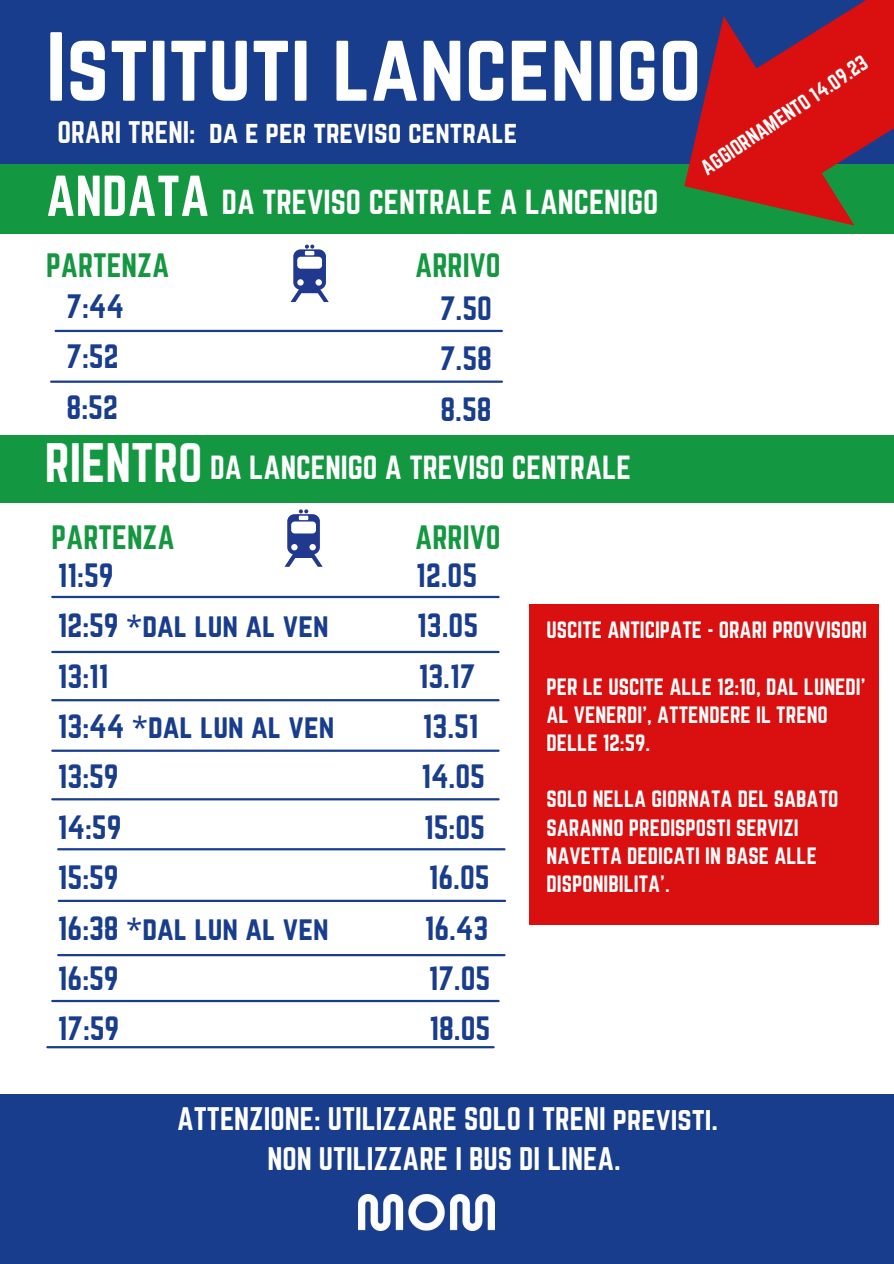
<style>
.page{position:relative;width:894px;height:1264px;background:#fff}
.page>*{position:absolute;margin:0;border:0;box-sizing:border-box;transform-origin:0 0}
.t1{font:85.65px "Norwester";color:#fff}
.t2{font:50.4px "Norwester";color:#fff}
.t3{font:48.6px "Norwester";color:#fff}
.t4{font:30.3px "Norwester";color:#fff}
.t5{font:29.55px "Norwester";color:#193d8d}
.t6{font:29.55px "Norwester";color:#149740}
.t7{font:29.25px "Norwester";color:#fff}
.t8{font:28.5px "Norwester";color:#fff}
.t9{font:27.3px "Norwester";color:#fff}
.t10{font:20.7px/28.2px "Norwester";color:#fff}
.t11{font:19.05px "Norwester";color:#fff}
.s1{font-family:"Noto Sans"}
</style>
<div class="page">
<div style="left:0;top:0;width:893px;height:170px;background:#193d8d"></div>
<div style="left:0;top:1093px;width:893px;height:170px;background:#193d8d"></div>
<div style="left:0;top:164px;width:893px;height:70px;background:#149741"></div>
<hr style="left:51px;top:380px;width:450px;height:3px;background:#193d8d">
<svg style="left:290px;top:244px;width:39px;height:58px"></svg>
<img style="left:358px;top:1194px;width:136px;height:36px">
<div style="left:0;top:435px;width:893px;height:67px;background:#149741"></div>
<hr style="left:56px;top:330px;width:445px;height:2px;background:#193d8d">
<svg style="left:284px;top:509px;width:38px;height:58px"></svg>
<hr style="left:52px;top:596px;width:446px;height:2px;background:#193d8d">
<hr style="left:52px;top:651px;width:446px;height:2px;background:#193d8d">
<hr style="left:52px;top:699px;width:446px;height:2px;background:#193d8d">
<hr style="left:52px;top:749px;width:446px;height:2px;background:#193d8d">
<hr style="left:52px;top:798px;width:446px;height:2px;background:#193d8d">
<hr style="left:59px;top:899px;width:446px;height:3px;background:#193d8d">
<hr style="left:58px;top:954px;width:446px;height:2px;background:#193d8d">
<hr style="left:52px;top:999px;width:446px;height:3px;background:#193d8d">
<hr style="left:47px;top:1046px;width:446px;height:2px;background:#193d8d">
<hr style="left:58px;top:848px;width:446px;height:2px;background:#193d8d">
<div style="left:529px;top:604px;width:349px;height:320px;background:#da0f0f"></div>
<svg style="left:684px;top:0;width:209px;height:226px;fill:#da0f0f"></svg>
<p class="t1" style="left:46px;top:15px;width:656px">Istituti lancenigo</p>
<p class="t11" style="left:696px;top:160px;width:197px;rotate:-34deg">AGGIORNAMENTO 14.09.23</p>
<p class="t9" style="left:57px;top:115px;width:461px">ORARI TRENI: da e per treviso centrale</p>
<p class="t2" style="left:46px;top:165px;width:165px">ANDATA</p>
<p class="t6" style="left:46px;top:248px;width:125px">PARTENZA</p>
<p class="t4" style="left:222px;top:183px;width:438px">DA TREVISO CENTRALE A LANCENIGO</p>
<p class="t6" style="left:415px;top:248px;width:87px">ARRIVO</p>
<p class="t5" style="left:67px;top:288px;width:59px">7:44</p>
<p class="t5" style="left:67px;top:338px;width:53px">7:52</p>
<p class="t5" style="left:67px;top:389px;width:53px">8:52</p>
<p class="t3" style="left:45px;top:433px;width:159px">RIENTRO</p>
<p class="t5" style="left:440px;top:290px;width:53px">7.50</p>
<p class="t5" style="left:440px;top:341px;width:53px">7.58</p>
<p class="t5" style="left:440px;top:391px;width:53px">8.58</p>
<p class="t7" style="left:210px;top:450px;width:422px">DA LANCENIGO A TREVISO CENTRALE</p>
<p class="t6" style="left:51px;top:519px;width:125px">PARTENZA</p>
<p class="t6" style="left:415px;top:519px;width:87px">ARRIVO</p>
<p class="t5" style="left:58px;top:557px;width:57px">11:59</p>
<p class="t5" style="left:416px;top:557px;width:62px">12.05</p>
<p class="t5" style="left:58px;top:607px;width:272px">12:59 <span class="s1">*</span>dal lun al ven</p>
<p class="t5" style="left:417px;top:607px;width:62px">13.05</p>
<p class="t5" style="left:58px;top:658px;width:52px">13:11</p>
<p class="t5" style="left:418px;top:658px;width:58px">13.17</p>
<p class="t5" style="left:58px;top:708px;width:278px">13:44 <span class="s1">*</span>dal lun al ven</p>
<p class="t5" style="left:423px;top:708px;width:57px">13.51</p>
<p class="t5" style="left:58px;top:758px;width:62px">13:59</p>
<p class="t5" style="left:421px;top:758px;width:65px">14.05</p>
<p class="t5" style="left:58px;top:809px;width:65px">14:59</p>
<p class="t5" style="left:424px;top:809px;width:62px">15:05</p>
<p class="t5" style="left:58px;top:859px;width:62px">15:59</p>
<p class="t5" style="left:428px;top:859px;width:62px">16.05</p>
<p class="t5" style="left:58px;top:910px;width:272px">16:38 <span class="s1">*</span>dal lun al ven</p>
<p class="t5" style="left:424px;top:910px;width:65px">16.43</p>
<p class="t5" style="left:58px;top:960px;width:62px">16:59</p>
<p class="t5" style="left:428px;top:960px;width:63px">17.05</p>
<p class="t5" style="left:58px;top:1010px;width:63px">17:59</p>
<p class="t5" style="left:429px;top:1010px;width:62px">18.05</p>
<p class="t10" style="left:546px;top:616px;width:322px">USCITE ANTICIPATE - ORARI PROVVISORI</p>
<p class="t10" style="left:546px;top:672px;width:320px">PER LE USCITE ALLE 12:10, DAL LUNEDI’<br>AL VENERDI’, ATTENDERE IL TRENO<br>DELLE 12:59.</p>
<p class="t10" style="left:546px;top:785px;width:293px">SOLO NELLA GIORNATA DEL SABATO<br>SARANNO PREDISPOSTI SERVIZI<br>NAVETTA DEDICATI IN BASE ALLE<br>DISPONIBILITA’.</p>
<p class="t8" style="left:177px;top:1101px;width:542px">ATTENZIONE: UTILIZZARE SOLO I TRENI previsti.</p>
<p class="t8" style="left:267px;top:1141px;width:354px">NON UTILIZZARE I BUS DI LINEA.</p>
</div>
